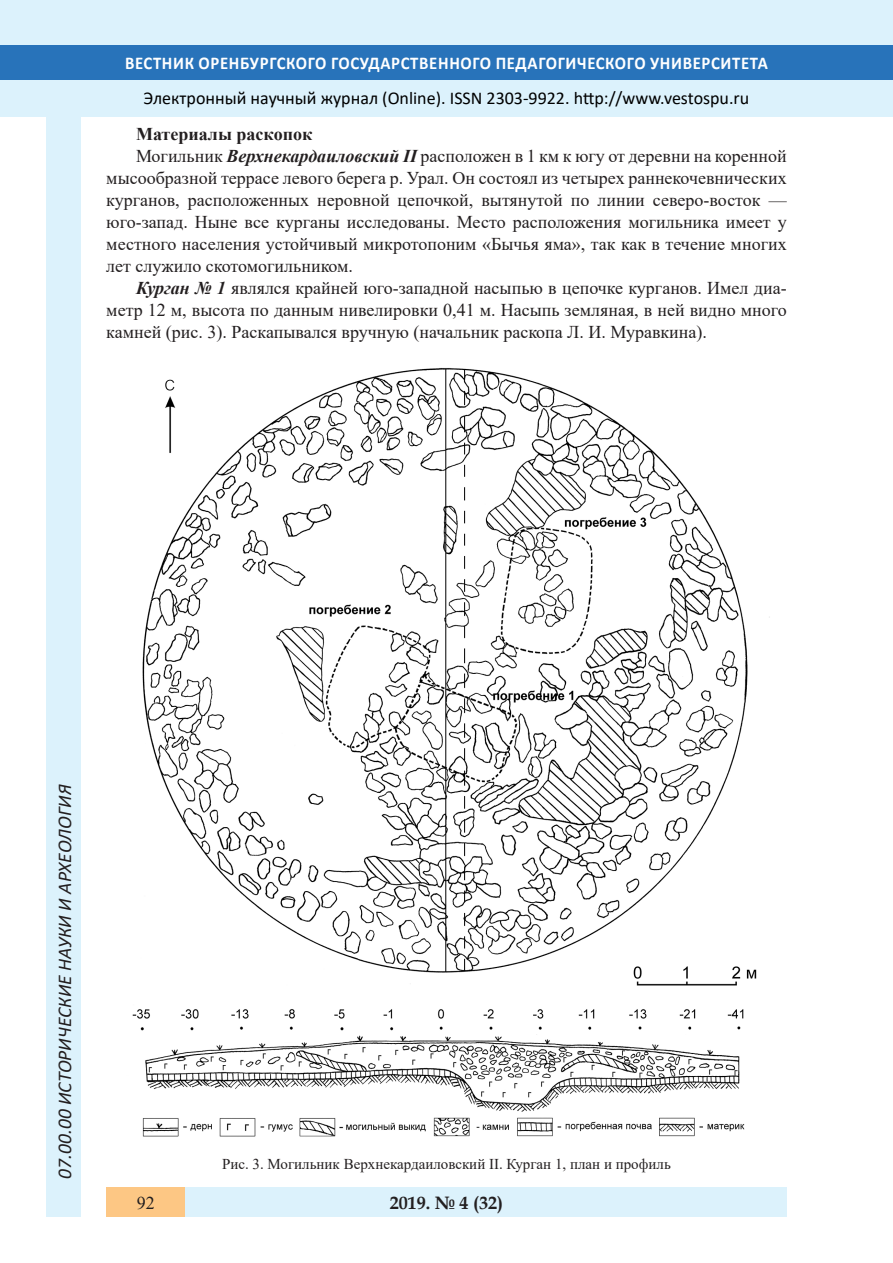
<style>
.page{position:relative;width:893px;height:1263px;background:#fff}
.page>*{position:absolute;margin:0;border:0;box-sizing:border-box;transform-origin:0 0}
.t1{font:italic 19.5px "Calibri";color:#231f20}
.Стиль2{font:18px/22px "Times New Roman";color:#231f20;text-align:justify}
.t2{font:18px "Calibri";color:#000}
.t3{font:700 18px "Calibri";letter-spacing:.04em;color:#fff;scale:.93 1}
.t4{font:700 18px "Book Antiqua";color:#231f20}
.Стиль2-2{font:700 18px "Times New Roman";color:#231f20}
.таблица{font:15px "Times New Roman";color:#231f20}
.s1{font-weight:700;font-style:italic}
</style>
<div class="page">
<div style="left:0;top:0;width:893px;height:116px;background:#dcf2fc"></div>
<div style="left:0;top:45px;width:893px;height:34px;background:#2873ba"></div>
<div style="left:106px;top:1188px;width:681px;height:29px;background:#dcf2fc"></div>
<div style="left:106px;top:1188px;width:79px;height:29px;background:#fdc784"></div>
<div style="left:47px;top:116px;width:34px;height:1101px;background:#dcf2fc"></div>
<img style="left:132px;top:368px;width:638px;height:769px">
<p class="t3" style="left:125px;top:50px;width:693px">ВЕСТНИК ОРЕНБУРГСКОГО ГОСУДАРСТВЕННОГО ПЕДАГОГИЧЕСКОГО УНИВЕРСИТЕТА</p>
<p class="t2" style="left:144px;top:85px;width:607px">Электронный научный журнал (Online). ISSN 2303-9922. http://www.vestospu.ru</p>
<p class="t2" style="left:583px;top:85px;width:13px">t</p>
<p class="t2" style="left:583px;top:85px;width:13px">t</p>
<p class="Стиль2-2" style="left:136px;top:121px;width:178px">Материалы раскопок</p>
<p class="Стиль2" style="left:106px;top:144px;width:682px;text-indent:30px">Могильник <span class="s1">Верхнекардаиловский II</span> расположен в 1 км к югу от деревни на коренной мысообразной террасе левого берега р. Урал. Он состоял из четырех раннекочевнических курганов, расположенных неровной цепочкой, вытянутой по линии северо-восток — юго-запад. Ныне все курганы исследованы. Место расположения могильника имеет у местного населения устойчивый микротопоним «Бычья яма», так как в течение многих лет служило скотомогильником.</p>
<p class="Стиль2" style="left:106px;top:276px;width:682px;text-indent:30px"><span class="s1">Курган № 1</span> являлся крайней юго-западной насыпью в цепочке курганов. Имел диа&shy;метр 12 м, высота по данным нивелировки 0,41 м. Насыпь земляная, в ней видно много камней (рис. 3). Раскапывался вручную (начальник раскопа Л. И. Муравкина).</p>
<p class="t1" style="left:51px;top:1179px;width:395px;rotate:-90deg">07.00.00 ИСТОРИЧЕСКИЕ НАУКИ И АРХЕОЛОГИЯ</p>
<p class="t1" style="left:51px;top:1105px;width:206px;rotate:-90deg">БИОЛОГИЧЕСКИЕ НАУКИ</p>
<p class="t1" style="left:51px;top:1169px;width:11px;rotate:-90deg">3</p>
<p class="таблица" style="left:222px;top:1154px;width:450px">Рис. 3. Могильник Верхнекардаиловский II. Курган 1, план и профиль</p>
<p class="t4" style="left:390px;top:1190px;width:115px">2019. № 4 (32)</p>
<p class="Стиль2" style="left:137px;top:1191px;width:19px">92</p>
<p class="t4" style="left:460px;top:1190px;width:39px">2 6</p>
<p class="t4" style="left:417px;top:1190px;width:10px">8</p>
<p class="t4" style="left:460px;top:1190px;width:39px">1 25</p>
</div>
